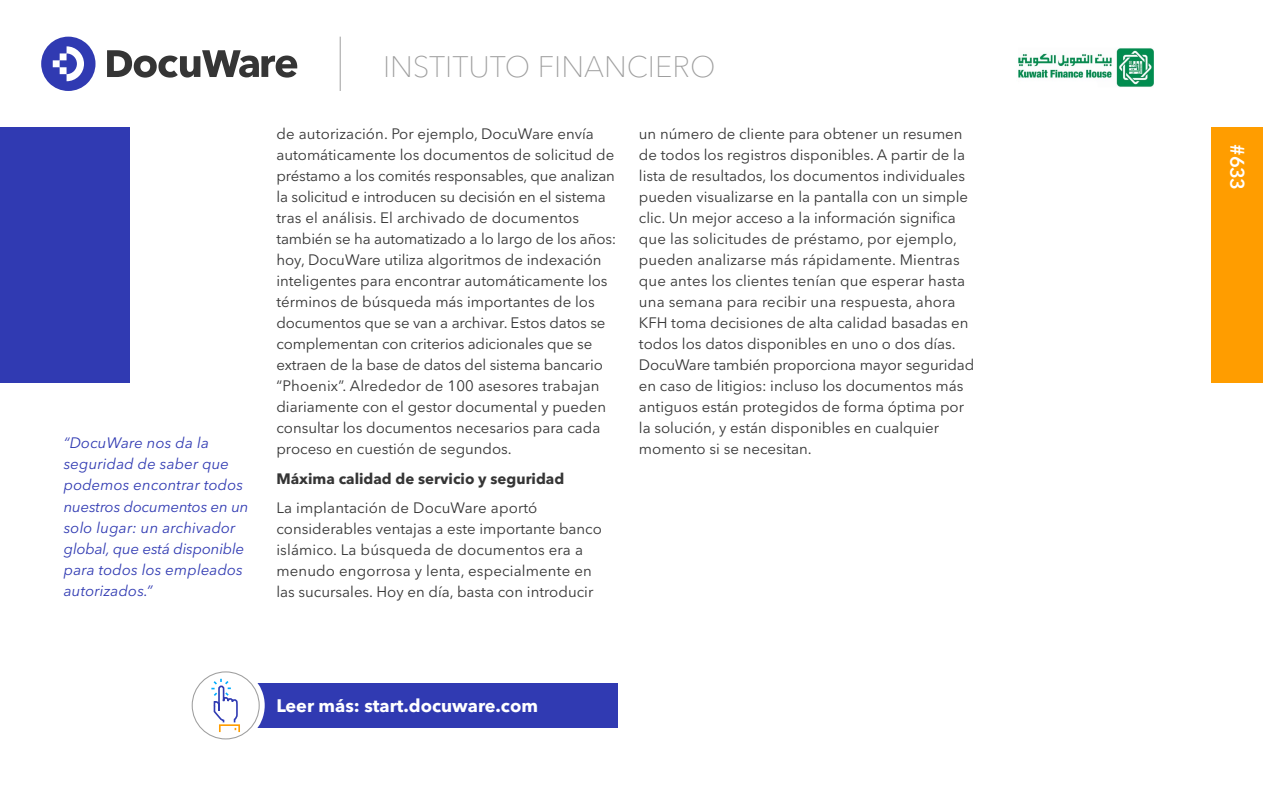
<style>
.page{position:relative;width:1263px;height:787px;background:#fff}
.page>*{position:absolute;margin:0;border:0;box-sizing:border-box;transform-origin:0 0}
.t1{font:100 29.4px "Avenir Next LT Pro";color:#9e9e9e}
.t2{font:600 19.5px "Avenir Next LT Pro";color:#fff}
.t3{font:700 18px "Avenir Next LT Pro";color:#fff}
.t4{font:15px/21px "Avenir Next LT Pro";color:#353535}
.t5{font:italic 15px/21px "Avenir Next LT Pro";letter-spacing:.01em;color:#303ab2}
.t6{font:700 15px "Avenir Next LT Pro";color:#353535}
</style>
<div class="page">
<svg style="left:41px;top:37px;width:55px;height:54px"></svg>
<svg style="left:107px;top:50px;width:190px;height:28px"></svg>
<hr style="left:340px;top:37px;width:1px;height:54px;background:#9e9e9e">
<div style="left:1212px;top:128px;width:51px;height:255px;background:#ff9d00"></div>
<div style="left:0;top:128px;width:130px;height:255px;background:#303ab2"></div>
<div style="left:255px;top:683px;width:363px;height:44px;background:#303ab2"></div>
<div style="left:187px;top:666px;width:78px;height:78px;background:#fff;border-radius:50%"></div>
<div style="left:192px;top:671px;width:68px;height:68px;border:1px solid #9e9e9e;border-radius:50%"></div>
<svg style="left:211px;top:678px;width:29px;height:55px"></svg>
<img style="left:1018px;top:48px;width:135px;height:39px">
<p class="t5" style="left:64px;top:433px;width:186px">“DocuWare nos da la seguridad de saber que podemos encontrar todos nuestros documentos en un solo lugar: un archivador global, que está disponible para todos los empleados autorizados.”</p>
<h1 class="t1" style="left:383px;top:49px;width:334px">INSTITUTO FINANCIERO</h1>
<p class="t4" style="left:276px;top:123px;width:319px">de autorización. Por ejemplo, DocuWare envía</p>
<p class="t4" style="left:276px;top:144px;width:341px">automáticamente los documentos de solicitud de préstamo a los comités responsables, que analizan la solicitud e introducen su decisión en el sistema tras el análisis. El archivado de documentos también se ha automatizado a lo largo de los años: hoy, DocuWare utiliza algoritmos de indexación inteligentes para encontrar automáticamente los términos de búsqueda más importantes de los documentos que se van a archivar. Estos datos se complementan con criterios adicionales que se extraen de la base de datos del sistema bancario “Phoenix”. Alrededor de 100 asesores trabajan diariamente con el gestor documental y pueden consultar los documentos necesarios para cada proceso en cuestión de segundos.</p>
<p class="t6" style="left:276px;top:469px;width:289px">Máxima calidad de servicio y seguridad</p>
<p class="t4" style="left:276px;top:497px;width:327px">La implantación de DocuWare aportó considerables ventajas a este importante banco islámico. La búsqueda de documentos era a menudo engorrosa y lenta, especialmente en las sucursales. Hoy en día, basta con introducir</p>
<p class="t4" style="left:639px;top:123px;width:337px">un número de cliente para obtener un resumen de todos los registros disponibles. A partir de la lista de resultados, los documentos individuales pueden visualizarse en la pantalla con un simple clic. Un mejor acceso a la información significa que las solicitudes de préstamo, por ejemplo, pueden analizarse más rápidamente. Mientras que antes los clientes tenían que esperar hasta una semana para recibir una respuesta, ahora KFH toma decisiones de alta calidad basadas en todos los datos disponibles en uno o dos días.<br>DocuWare también proporciona mayor seguridad en caso de litigios: incluso los documentos más antiguos están protegidos de forma óptima por la solución, y están disponibles en cualquier momento si se necesitan.</p>
<p class="t3" style="left:276px;top:694px;width:263px">Leer más: start.docuware.com</p>
<h2 class="t2" style="left:1249px;top:144px;width:47px;rotate:90deg">#633</h2>
</div>
